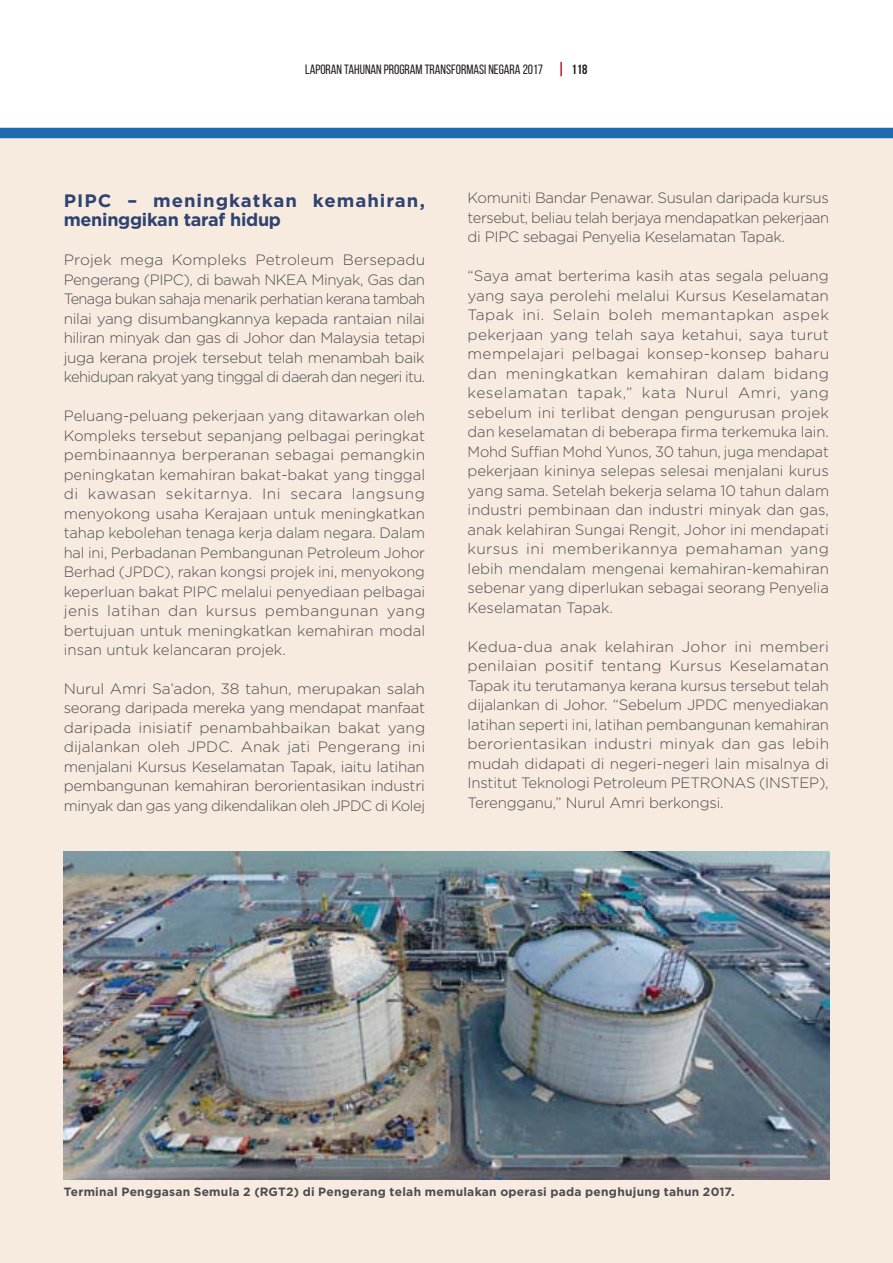
<style>
.page{position:relative;width:893px;height:1263px;background:#fff}
.page>*{position:absolute;margin:0;border:0;box-sizing:border-box;transform-origin:0 0}
.t1{font:700 18px/19.5px "Gotham";letter-spacing:.04em;color:#2e4370}
.t2{font:300 15px/19.5px "Gotham";letter-spacing:-.02em;color:#4c4c4f;text-align:justify}
.t3{font:13.5px "Bebas Neue";color:#231f20}
.t4{font:700 13.5px "Bebas Neue";color:#231f20}
.t5{font:700 12px "Gotham";letter-spacing:.02em;color:#4c4c4f}
</style>
<div class="page">
<svg style="left:560px;top:62px;width:2px;height:14px"></svg>
<div style="left:0;top:133px;width:893px;height:1130px;background:#f7ebdf"></div>
<div style="left:0;top:128px;width:893px;height:10px;background:#1d6cb2"></div>
<img style="left:64px;top:851px;width:765px;height:329px">
<p class="t3" style="left:305px;top:62px;width:239px">LAPORAN TAHUNAN PROGRAM TRANSFORMASI NEGARA 2017</p>
<p class="t4" style="left:571px;top:62px;width:18px">118</p>
<p class="t1" style="left:64px;top:192px;width:363px">PIPC – meningkatkan kemahiran, meninggikan taraf hidup</p>
<p class="t2" style="left:64px;top:251px;width:363px">Projek mega Kompleks Petroleum Bersepadu Pengerang (PIPC), di bawah NKEA Minyak, Gas dan Tenaga bukan sahaja menarik perhatian kerana tambah nilai yang disumbangkannya kepada rantaian nilai hiliran minyak dan gas di Johor dan Malaysia tetapi juga kerana projek tersebut telah menambah baik kehidupan rakyat yang tinggal di daerah dan negeri itu.</p>
<p class="t2" style="left:64px;top:407px;width:363px">Peluang-peluang pekerjaan yang ditawarkan oleh Kompleks tersebut sepanjang pelbagai peringkat pembinaannya berperanan sebagai pemangkin peningkatan kemahiran bakat-bakat yang tinggal di kawasan sekitarnya. Ini secara langsung menyokong usaha Kerajaan untuk meningkatkan tahap kebolehan tenaga kerja dalam negara. Dalam hal ini, Perbadanan Pembangunan Petroleum Johor Berhad (JPDC), rakan kongsi projek ini, menyokong keperluan bakat PIPC melalui penyediaan pelbagai jenis latihan dan kursus pembangunan yang bertujuan untuk meningkatkan kemahiran modal insan untuk kelancaran projek.</p>
<p class="t2" style="left:64px;top:680px;width:363px">Nurul Amri Sa’adon, 38 tahun, merupakan salah seorang daripada mereka yang mendapat manfaat daripada inisiatif penambahbaikan bakat yang dijalankan oleh JPDC. Anak jati Pengerang ini menjalani Kursus Keselamatan Tapak, iaitu latihan pembangunan kemahiran berorientasikan industri minyak dan gas yang dikendalikan oleh JPDC di Kolej</p>
<p class="t2" style="left:468px;top:189px;width:363px">Komuniti Bandar Penawar. Susulan daripada kursus tersebut, beliau telah berjaya mendapatkan pekerjaan di PIPC sebagai Penyelia Keselamatan Tapak.</p>
<p class="t2" style="left:468px;top:267px;width:363px">“Saya amat berterima kasih atas segala peluang yang saya perolehi melalui Kursus Keselamatan Tapak ini. Selain boleh memantapkan aspek pekerjaan yang telah saya ketahui, saya turut mempelajari pelbagai konsep-konsep baharu dan meningkatkan kemahiran dalam bidang keselamatan tapak,” kata Nurul Amri, yang sebelum ini terlibat dengan pengurusan projek dan keselamatan di beberapa firma terkemuka lain.<br>Mohd Suffian Mohd Yunos, 30 tahun, juga mendapat pekerjaan kininya selepas selesai menjalani kurus yang sama. Setelah bekerja selama 10 tahun dalam industri pembinaan dan industri minyak dan gas, anak kelahiran Sungai Rengit, Johor ini mendapati kursus ini memberikannya pemahaman yang lebih mendalam mengenai kemahiran-kemahiran sebenar yang diperlukan sebagai seorang Penyelia Keselamatan Tapak.</p>
<p class="t2" style="left:468px;top:638px;width:363px">Kedua-dua anak kelahiran Johor ini memberi penilaian positif tentang Kursus Keselamatan Tapak itu terutamanya kerana kursus tersebut telah dijalankan di Johor. “Sebelum JPDC menyediakan latihan seperti ini, latihan pembangunan kemahiran berorientasikan industri minyak dan gas lebih mudah didapati di negeri-negeri lain misalnya di Institut Teknologi Petroleum PETRONAS (INSTEP), Terengganu,” Nurul Amri berkongsi.</p>
<p class="t5" style="left:64px;top:1187px;width:672px">Terminal Penggasan Semula 2 (RGT2) di Pengerang telah memulakan operasi pada penghujung tahun 2017.</p>
</div>
